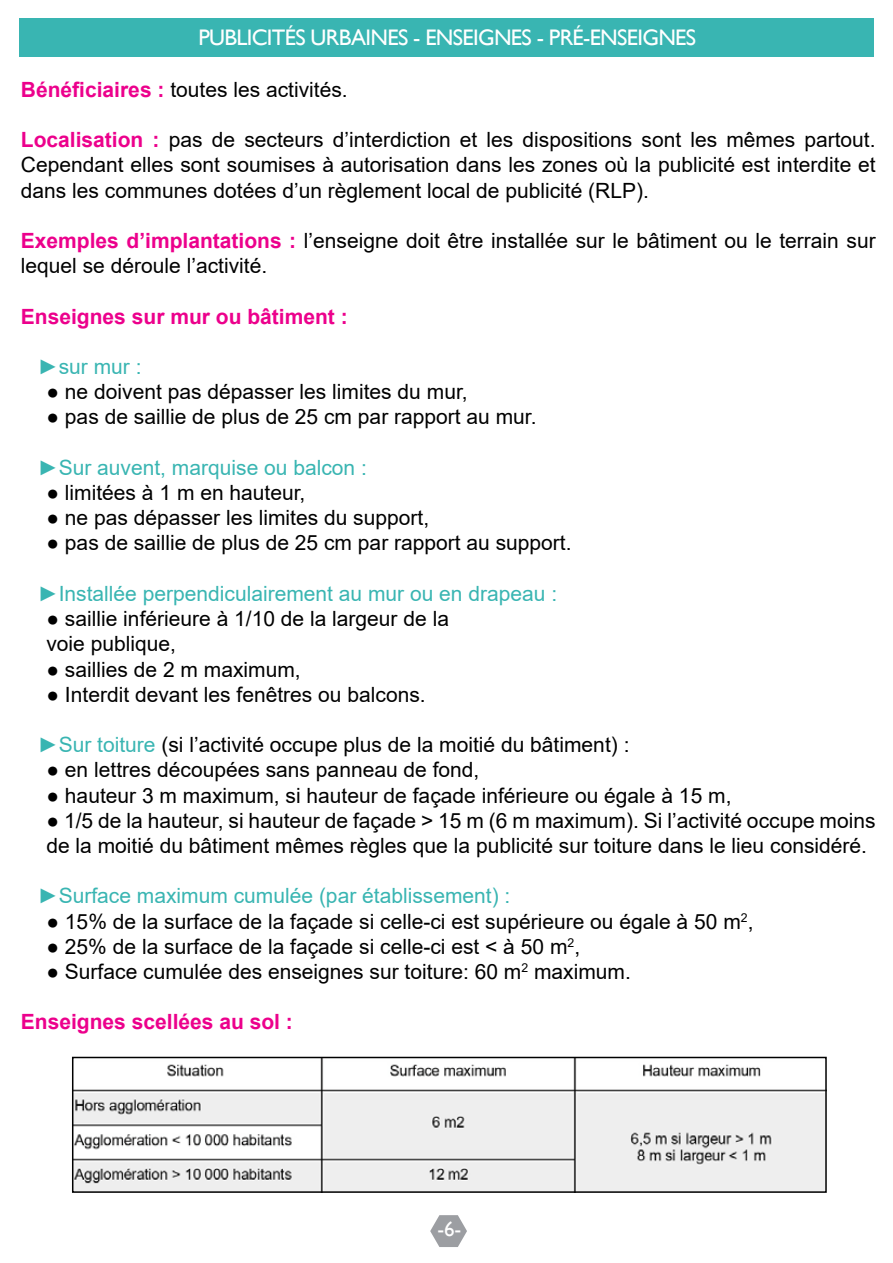
<style>
.page{position:relative;width:893px;height:1263px;background:#fff}
.page>*{position:absolute;margin:0;border:0;box-sizing:border-box;transform-origin:0 0}
.t1{font:22.5px "Gill Sans";letter-spacing:-.03em;color:#fff}
.t2{font:21px/25.2px "Arial";color:#000}
.t3{font:21px "Arial";color:#39b5b2}
.t4{font:700 21px "Arial";color:#ec008c}
.t5{font:21px "Gill Sans";color:#fff}
.s1{font-weight:700;color:#ec008c}
.s2{color:#39b5b2}
</style>
<div class="page">
<svg style="left:430px;top:1215px;width:37px;height:32px"></svg>
<div style="left:19px;top:18px;width:855px;height:38px;background:#39b5b2"></div>
<img style="left:75px;top:1060px;width:749px;height:130px">
<div style="left:72px;top:1057px;width:755px;height:136px;border:2px solid #000"></div>
<p class="t1" style="left:198px;top:25px;width:499px">PUBLICITÉS URBAINES - ENSEIGNES - PRÉ-ENSEIGNES</p>
<p class="t2" style="left:21px;top:77px;width:328px"><span class="s1">Bénéficiaires :</span> toutes les activités.</p>
<p class="t2" style="left:21px;top:127px;width:856px;text-align:justify"><span class="s1">Localisation :</span> pas de secteurs d’interdiction et les dispositions sont les mêmes partout.<br>Cependant elles sont soumises à autorisation dans les zones où la publicité est interdite et dans les communes dotées d’un règlement local de publicité (RLP).</p>
<p class="t2" style="left:21px;top:228px;width:856px"><span class="s1">Exemples d’implantations :</span> l’enseigne doit être installée sur le bâtiment ou le terrain sur lequel se déroule l’activité.</p>
<p class="t4" style="left:21px;top:301px;width:328px">Enseignes sur mur ou bâtiment :</p>
<p class="t3" style="left:38px;top:352px;width:105px">►sur mur :</p>
<p class="t2" style="left:46px;top:379px;width:423px">● ne doivent pas dépasser les limites du mur,</p>
<p class="t2" style="left:46px;top:404px;width:492px">● pas de saillie de plus de 25 cm par rapport au mur.</p>
<p class="t3" style="left:38px;top:453px;width:330px">►Sur auvent, marquise ou balcon :</p>
<p class="t2" style="left:46px;top:480px;width:260px">● limitées à 1 m en hauteur,</p>
<p class="t2" style="left:46px;top:505px;width:384px">● ne pas dépasser les limites du support,</p>
<p class="t2" style="left:46px;top:530px;width:527px">● pas de saillie de plus de 25 cm par rapport au support.</p>
<p class="t3" style="left:38px;top:579px;width:521px">►Installée perpendiculairement au mur ou en drapeau :</p>
<p class="t2" style="left:46px;top:606px;width:404px">● saillie inférieure à 1/10 de la largeur de la voie publique,</p>
<p class="t2" style="left:46px;top:656px;width:256px">● saillies de 2 m maximum,</p>
<p class="t2" style="left:46px;top:682px;width:381px">● Interdit devant les fenêtres ou balcons.</p>
<p class="t2" style="left:38px;top:732px;width:593px"><span class="s2">►Sur toiture</span> (si l’activité occupe plus de la moitié du bâtiment) :</p>
<p class="t2" style="left:46px;top:757px;width:434px">● en lettres découpées sans panneau de fond,</p>
<p class="t2" style="left:46px;top:782px;width:686px">● hauteur 3 m maximum, si hauteur de façade inférieure ou égale à 15 m,</p>
<p class="t2" style="left:46px;top:808px;width:831px">● 1/5 de la hauteur, si hauteur de façade &gt; 15 m (6 m maximum). Si l’activité occupe moins de la moitié du bâtiment mêmes règles que la publicité sur toiture dans le lieu considéré.</p>
<p class="t3" style="left:38px;top:881px;width:474px">►Surface maximum cumulée (par établissement) :</p>
<p class="t2" style="left:46px;top:908px;width:709px">● 15% de la surface de la façade si celle-ci est supérieure ou égale à 50 m<sup>2</sup>,</p>
<p class="t2" style="left:46px;top:934px;width:535px">● 25% de la surface de la façade si celle-ci est &lt; à 50 m<sup>2</sup>,</p>
<p class="t2" style="left:46px;top:959px;width:586px">● Surface cumulée des enseignes sur toiture: 60 m<sup>2</sup> maximum.</p>
<p class="t4" style="left:21px;top:1007px;width:273px">Enseignes scellées au sol :</p>
<p class="t5" style="left:437px;top:1217px;width:26px">-6-</p>
</div>
